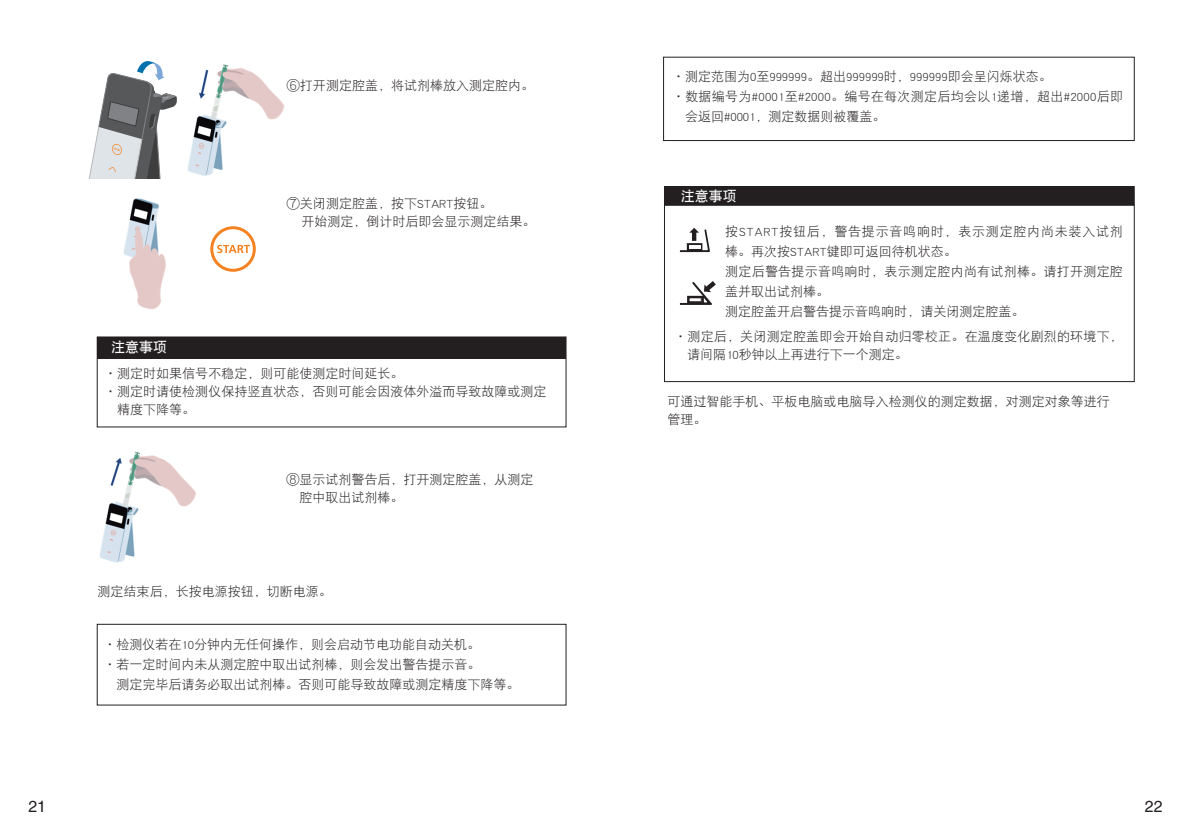
<style>
.page{position:relative;width:1191px;height:840px;background:#fff}
.page>*{position:absolute;margin:0;border:0;box-sizing:border-box;transform-origin:0 0}
.t1{font:16px "Helvetica";color:#231f20}
.t2{font:14px "DFP Hei W7 GB EUC H";color:#fff}
.t3{font:13px/18px "DFP Hei W3 GB EUC H";color:#231f20}
.t4{font:13px/20px "DFP Hei W3 GB EUC H";letter-spacing:.02em;color:#231f20}
.t5{font:13px "DFP Hei W3 GB EUC H";letter-spacing:.025em;color:#231f20}
</style>
<div class="page">
<img style="left:187px;top:64px;width:98px;height:112px">
<div style="left:663px;top:57px;width:471px;height:84px;border:1px solid #231f20"></div>
<svg style="left:680px;top:228px;width:30px;height:24px"></svg>
<hr style="left:689px;top:245px;width:11px;height:4px;background:#fff">
<svg style="left:680px;top:281px;width:36px;height:24px"></svg>
<div style="left:664px;top:204px;width:470px;height:178px;border:1px solid #231f20"></div>
<div style="left:664px;top:186px;width:470px;height:19px;background:#231f20"></div>
<div style="left:97px;top:337px;width:469px;height:21px;background:#231f20"></div>
<div style="left:97px;top:623px;width:469px;height:82px;border:1px solid #231f20"></div>
<svg style="left:210px;top:226px;width:46px;height:45px"></svg>
<img style="left:123px;top:198px;width:43px;height:112px">
<img style="left:99px;top:451px;width:97px;height:112px">
<svg style="left:89px;top:61px;width:88px;height:117px"></svg>
<p class="t3" style="left:287px;top:76px;width:248px">⑥打开测定腔盖，将试剂棒放入测定腔内。</p>
<p class="t3" style="left:301px;top:194px;width:236px;text-indent:-15px">⑦关闭测定腔盖，按下START按钮。<br>开始测定，倒计时后即会显示测定结果。</p>
<p class="t2" style="left:111px;top:340px;width:57px">注意事项</p>
<p class="t3" style="left:104px;top:364px;width:300px">·测定时如果信号不稳定，则可能使测定时间延长。</p>
<p class="t3" style="left:104px;top:382px;width:443px">·测定时请使检测仪保持竖直状态，否则可能会因液体外溢而导致故障或测定</p>
<p class="t3" style="left:117px;top:400px;width:79px">精度下降等。</p>
<p class="t3" style="left:299px;top:470px;width:235px;text-indent:-13px">⑧显示试剂警告后，打开测定腔盖，从测定腔中取出试剂棒。</p>
<p class="t3" style="left:98px;top:582px;width:235px">测定结束后，长按电源按钮，切断电源。</p>
<p class="t3" style="left:103px;top:635px;width:378px">·检测仪若在10分钟内无任何操作，则会启动节电功能自动关机。</p>
<p class="t3" style="left:103px;top:655px;width:379px">·若一定时间内未从测定腔中取出试剂棒，则会发出警告提示音。</p>
<p class="t3" style="left:116px;top:675px;width:405px">测定完毕后请务必取出试剂棒。否则可能导致故障或测定精度下降等。</p>
<p class="t3" style="left:672px;top:67px;width:381px">·测定范围为0至999999。超出999999时，999999即会呈闪烁状态。</p>
<p class="t5" style="left:672px;top:90px;width:452px">·数据编号为#0001至#2000。编号在每次测定后均会以1递增，超出#2000后即</p>
<p class="t3" style="left:685px;top:107px;width:202px">会返回#0001，测定数据则被覆盖。</p>
<p class="t2" style="left:667px;top:188px;width:71px">　注意事项</p>
<p class="t4" style="left:725px;top:221px;width:399px">按START按钮后，警告提示音鸣响时，表示测定腔内尚未装入试剂棒。再次按START键即可返回待机状态。<br>测定后警告提示音鸣响时，表示测定腔内尚有试剂棒。请打开测定腔盖并取出试剂棒。<br>测定腔盖开启警告提示音鸣响时，请关闭测定腔盖。</p>
<p class="t3" style="left:687px;top:327px;width:437px;text-indent:-13px">·测定后，关闭测定腔盖即会开始自动归零校正。在温度变化剧烈的环境下，请间隔10秒钟以上再进行下一个测定。</p>
<p class="t3" style="left:667px;top:392px;width:443px">可通过智能手机、平板电脑或电脑导入检测仪的测定数据，对测定对象等进行管理。</p>
<p class="t1" style="left:28px;top:796px;width:19px">21</p>
<p class="t1" style="left:1144px;top:796px;width:19px">22</p>
</div>
